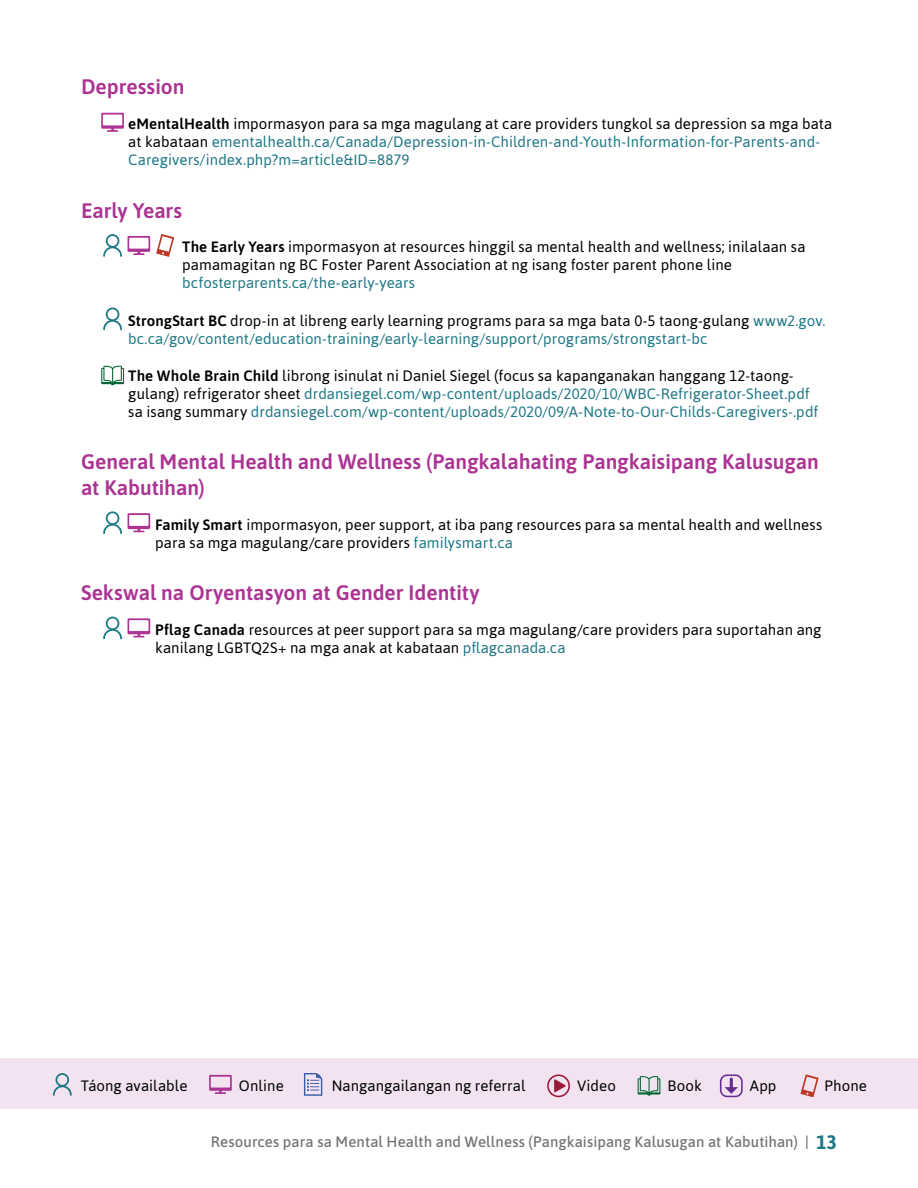
<style>
.page{position:relative;width:918px;height:1188px;background:#fff}
.page>*{position:absolute;margin:0;border:0;box-sizing:border-box;transform-origin:0 0}
.t1{font:600 21px/25.5px "Asap";color:#ab3493}
.t2{font:15px/18px "Asap";letter-spacing:.005em;color:#1f7885}
.t3{font:15px/18px "Asap";letter-spacing:.005em;color:#000}
.t4{font:500 15px "Asap";letter-spacing:.005em;color:#767378}
.s1{font-weight:600;color:#000}
.s2{color:#000}
.s3{font-weight:600}
.s4{color:#1f7885}
.s5{font-weight:700;font-size:19.5px;color:#1f7885}
</style>
<div class="page">
<div style="left:0;top:1059px;width:918px;height:50px;background:#f3e3f0"></div>
<svg style="left:53px;top:1073px;width:19px;height:23px"></svg>
<svg style="left:209px;top:1075px;width:23px;height:19px"></svg>
<svg style="left:304px;top:1073px;width:18px;height:23px"></svg>
<svg style="left:547px;top:1074px;width:23px;height:23px"></svg>
<svg style="left:638px;top:1076px;width:22px;height:20px"></svg>
<svg style="left:720px;top:1074px;width:23px;height:23px"></svg>
<svg style="left:801px;top:1074px;width:18px;height:23px"></svg>
<svg style="left:101px;top:113px;width:23px;height:19px"></svg>
<svg style="left:103px;top:234px;width:19px;height:23px"></svg>
<svg style="left:128px;top:236px;width:22px;height:19px"></svg>
<svg style="left:156px;top:234px;width:18px;height:23px"></svg>
<svg style="left:103px;top:308px;width:19px;height:22px"></svg>
<svg style="left:101px;top:366px;width:23px;height:19px"></svg>
<svg style="left:103px;top:511px;width:19px;height:23px"></svg>
<svg style="left:128px;top:513px;width:22px;height:19px"></svg>
<svg style="left:103px;top:617px;width:19px;height:22px"></svg>
<svg style="left:128px;top:618px;width:22px;height:19px"></svg>
<h1 class="t1" style="left:81px;top:73px;width:105px">Depression</h1>
<p class="t2" style="left:128px;top:115px;width:706px"><span class="s1">eMentalHealth</span> <span class="s2">impormasyon para sa mga magulang at care providers tungkol sa depression sa mga bata at kabataan</span> ementalhealth.ca/Canada/Depression-in-Children-and-Youth-Information-for-Parents-and-<br>Caregivers/index.php?m=article&amp;ID=8879</p>
<h1 class="t1" style="left:81px;top:196px;width:103px">Early Years</h1>
<p class="t3" style="left:182px;top:238px;width:625px"><span class="s3">The Early Years</span> impormasyon at resources hinggil sa mental health and wellness; inilalaan sa pamamagitan ng BC Foster Parent Association at ng isang foster parent phone line</p>
<p class="t2" style="left:182px;top:274px;width:234px">bcfosterparents.ca/the-early-years</p>
<p class="t2" style="left:128px;top:311px;width:699px"><span class="s1">StrongStart BC</span> <span class="s2">drop-in at libreng early learning programs para sa mga bata 0-5 taong-gulang</span> www2.gov. bc.ca/gov/content/education-training/early-learning/support/programs/strongstart-bc</p>
<p class="t2" style="left:128px;top:366px;width:692px"><span class="s1">The Whole Brain Child</span> <span class="s2">librong isinulat ni Daniel Siegel (focus sa kapanganakan hanggang 12-taong&shy;gulang) refrigerator sheet</span> drdansiegel.com/wp-content/uploads/2020/10/WBC-Refrigerator-Sheet.pdf <span class="s2">sa isang summary</span> drdansiegel.com/wp-content/uploads/2020/09/A-Note-to-Our-Childs-Caregivers-.pdf</p>
<h1 class="t1" style="left:81px;top:448px;width:739px">General Mental Health and Wellness (Pangkalahating Pangkaisipang Kalusugan at Kabutihan)</h1>
<p class="t3" style="left:155px;top:515px;width:668px"><span class="s3">Family Smart</span> impormasyon, peer support, at iba pang resources para sa mental health and wellness para sa mga magulang/care providers <span class="s4">familysmart.ca</span></p>
<h1 class="t1" style="left:81px;top:579px;width:400px">Sekswal na Oryentasyon at Gender Identity</h1>
<p class="t3" style="left:155px;top:620px;width:668px"><span class="s3">Pflag Canada</span> resources at peer support para sa mga magulang/care providers para suportahan ang kanilang LGBTQ2S+ na mga anak at kabataan <span class="s4">pflagcanada.ca</span></p>
<p class="t3" style="left:81px;top:1077px;width:108px">Táong available</p>
<p class="t3" style="left:239px;top:1077px;width:46px">Online</p>
<p class="t3" style="left:332px;top:1077px;width:195px">Nangangailangan ng referral</p>
<p class="t3" style="left:577px;top:1077px;width:40px">Video</p>
<p class="t3" style="left:668px;top:1077px;width:36px">Book</p>
<p class="t3" style="left:750px;top:1077px;width:28px">App</p>
<p class="t3" style="left:825px;top:1077px;width:44px">Phone</p>
<p class="t4" style="left:211px;top:1132px;width:628px">Resources para sa Mental Health and Wellness (Pangkaisipang Kalusugan at Kabutihan) | <span class="s5">13</span></p>
</div>
